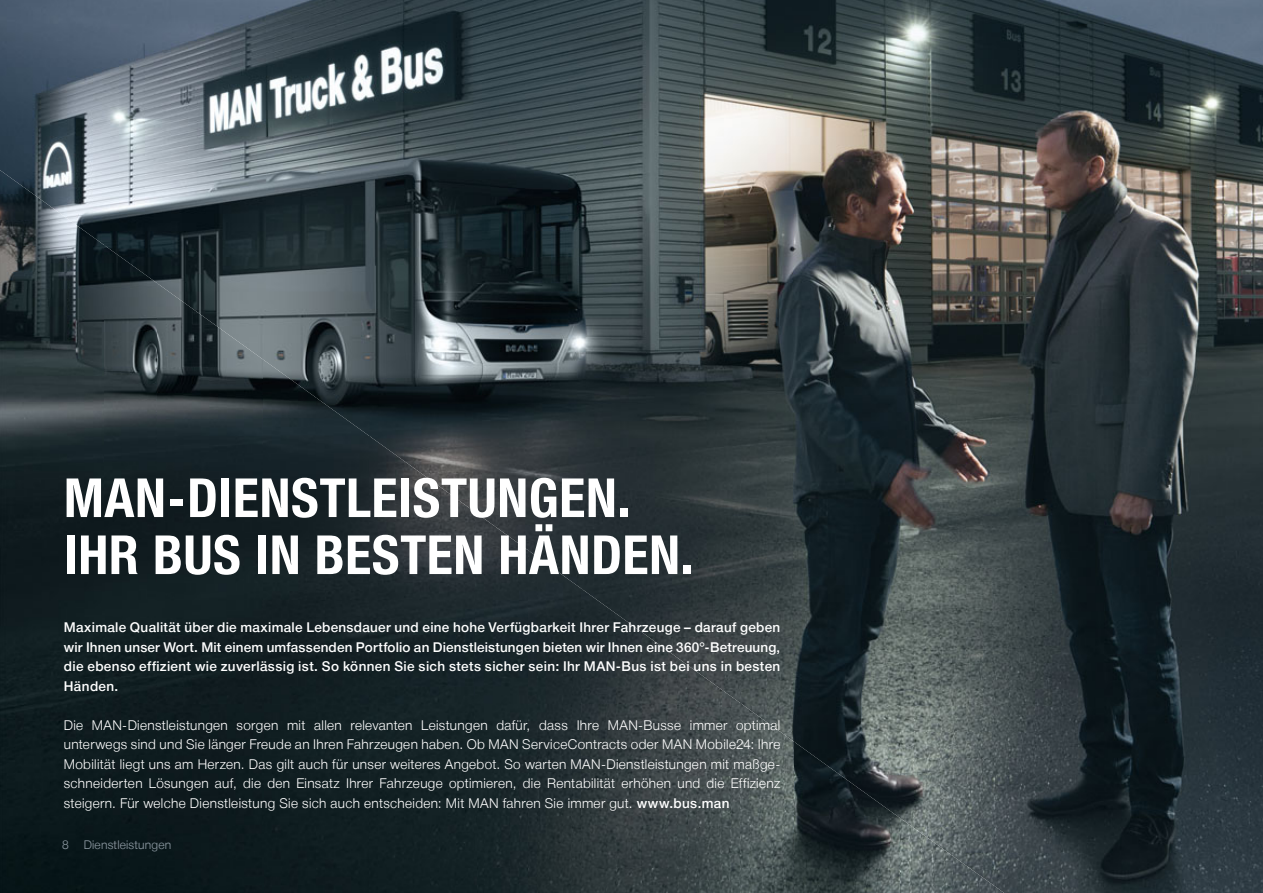
<style>
.page{position:relative;width:1263px;height:893px;background:#fff}
.page>*{position:absolute;margin:0;border:0;box-sizing:border-box;transform-origin:0 0}
.t1{font:700 54px/57px "Man Global Condensed";letter-spacing:.01em;color:#fff}
.t2{font:300 13.5px/19.5px "Man Global";letter-spacing:.025em;color:#fff;text-align:justify}
.t3{font:500 13.5px/19.5px "Man Global";letter-spacing:.03em;color:#fff;text-align:justify}
.t4{font:300 12px "Man Global";letter-spacing:.015em;color:#919da6}
.s1{font-weight:500}
</style>
<div class="page">
<img style="left:0;top:0;width:1263px;height:893px">
<img style="left:0;top:169px;width:105px;height:724px">
<img style="left:104px;top:220px;width:54px;height:673px">
<img style="left:157px;top:272px;width:107px;height:621px">
<img style="left:263px;top:324px;width:54px;height:569px">
<img style="left:316px;top:376px;width:54px;height:517px">
<img style="left:369px;top:428px;width:107px;height:465px">
<img style="left:476px;top:480px;width:53px;height:413px">
<img style="left:529px;top:531px;width:53px;height:362px">
<img style="left:582px;top:583px;width:106px;height:310px">
<img style="left:688px;top:664px;width:53px;height:229px">
<img style="left:741px;top:687px;width:53px;height:206px">
<img style="left:794px;top:739px;width:107px;height:154px">
<img style="left:900px;top:817px;width:53px;height:76px">
<img style="left:953px;top:855px;width:53px;height:38px">
<h1 class="t1" style="left:64px;top:468px;width:631px">MAN-DIENSTLEISTUNGEN.<br>IHR BUS IN BESTEN HÄNDEN.</h1>
<p class="t3" style="left:64px;top:618px;width:718px">Maximale Qualität über die maximale Lebensdauer und eine hohe Verfügbarkeit Ihrer Fahrzeuge – darauf geben wir Ihnen unser Wort. Mit einem umfassenden Portfolio an Dienstleistungen bieten wir Ihnen eine 360°-Betreuung, die ebenso effizient wie zuverlässig ist. So können Sie sich stets sicher sein: Ihr MAN-Bus ist bei uns in besten Händen.</p>
<p class="t2" style="left:64px;top:715px;width:718px">Die MAN-Dienstleistungen sorgen mit allen relevanten Leistungen dafür, dass Ihre MAN-Busse immer optimal unterwegs sind und Sie länger Freude an Ihren Fahrzeugen haben. Ob MAN ServiceContracts oder MAN Mobile24: Ihre Mobilität liegt uns am Herzen. Das gilt auch für unser weiteres Angebot. So warten MAN-Dienstleistungen mit maßge&shy;schneiderten Lösungen auf, die den Einsatz Ihrer Fahrzeuge optimieren, die Rentabilität erhöhen und die Effizienz steigern. Für welche Dienstleistung Sie sich auch entscheiden: Mit MAN fahren Sie immer gut. <span class="s1">www.bus.man</span></p>
<p class="t4" style="left:62px;top:838px;width:110px">8 Dienstleistungen</p>
</div>
